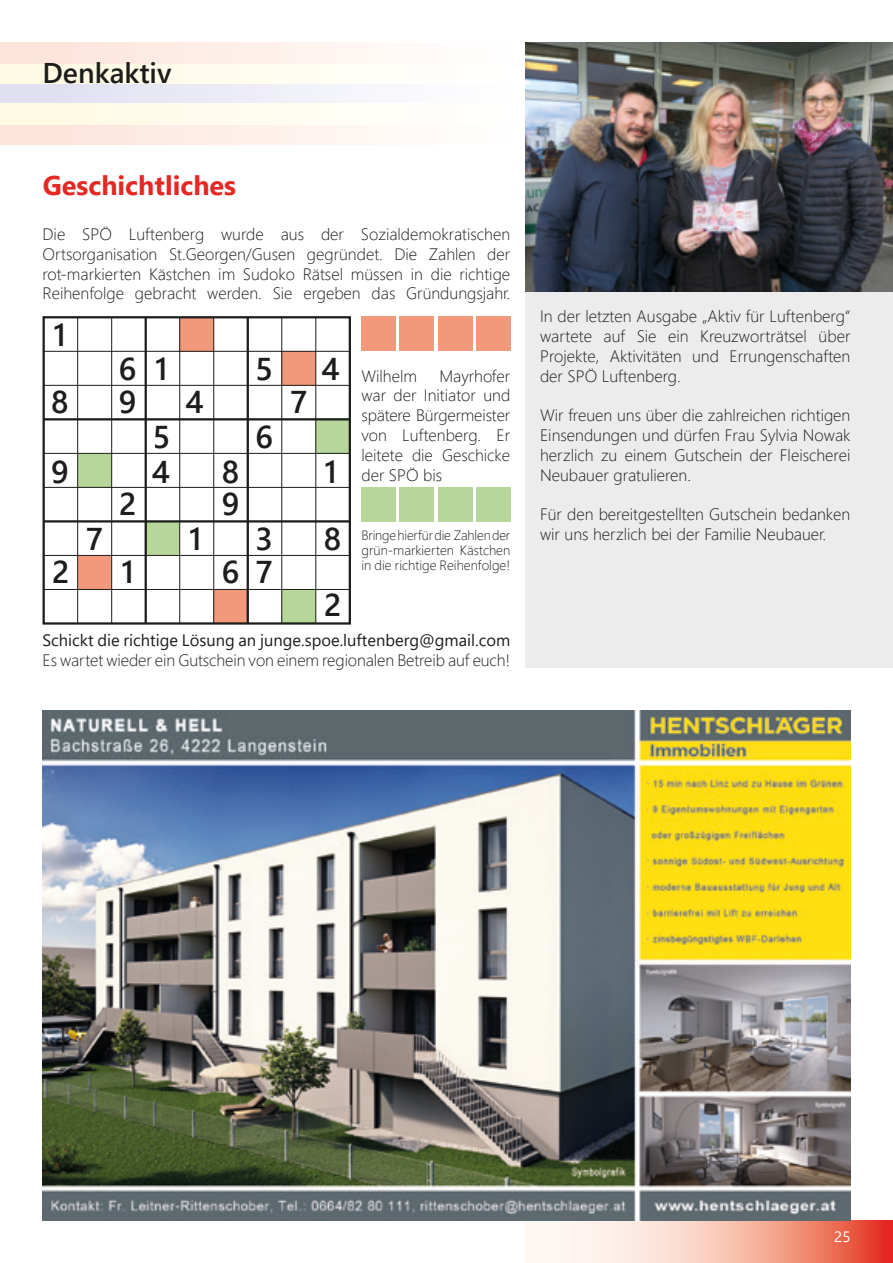
<style>
.page{position:relative;width:893px;height:1263px;background:#fff}
.page>*{position:absolute;margin:0;border:0;box-sizing:border-box;transform-origin:0 0}
.t1{font:600 31.5px "Segoe UI";color:#1d1d1b}
.t2{font:600 28.5px "Segoe UI";color:#1d1d1b}
.t3{font:700 27px "Segoe UI";color:#e42823}
.t4{font:300 16.5px/19.8px "Segoe UI";color:#1d1d1b;text-align:justify}
.t5{font:16.5px "Segoe UI";color:#1d1d1b}
.t6{font:15px "Segoe UI";color:#fff}
.t7{font:300 13.5px/15px "Segoe UI";color:#1d1d1b;text-align:justify}
</style>
<div class="page">
<div style="left:0;top:124px;width:510px;height:21px;background:linear-gradient(to right,#fde2d7,#fff)"></div>
<div style="left:0;top:83px;width:510px;height:21px;background:linear-gradient(to right,#ddddf0,#fff)"></div>
<div style="left:0;top:104px;width:510px;height:20px;background:linear-gradient(to right,#fff9e1,#fff)"></div>
<div style="left:0;top:63px;width:510px;height:20px;background:linear-gradient(to right,#fff9e1,#fff)"></div>
<div style="left:0;top:43px;width:510px;height:20px;background:linear-gradient(to right,#fde2d7,#fff)"></div>
<svg style="left:525px;top:1220px;width:368px;height:43px"></svg>
<div style="left:525px;top:208px;width:368px;height:460px;background:#ececec"></div>
<img style="left:525px;top:43px;width:368px;height:248px">
<div style="left:316px;top:419px;width:34px;height:34px;background:#b7d69a"></div>
<div style="left:282px;top:589px;width:34px;height:34px;background:#b7d69a"></div>
<div style="left:78px;top:453px;width:34px;height:34px;background:#b7d69a"></div>
<div style="left:146px;top:521px;width:34px;height:34px;background:#b7d69a"></div>
<div style="left:78px;top:555px;width:34px;height:34px;background:#f3997b"></div>
<div style="left:214px;top:589px;width:34px;height:34px;background:#f3997b"></div>
<div style="left:282px;top:351px;width:34px;height:34px;background:#f3997b"></div>
<div style="left:180px;top:317px;width:34px;height:34px;background:#f3997b"></div>
<hr style="left:44px;top:589px;width:306px;height:1px;background:#1d1d1b">
<hr style="left:44px;top:555px;width:306px;height:1px;background:#1d1d1b">
<hr style="left:44px;top:487px;width:306px;height:1px;background:#1d1d1b">
<hr style="left:44px;top:453px;width:306px;height:1px;background:#1d1d1b">
<hr style="left:44px;top:385px;width:306px;height:1px;background:#1d1d1b">
<hr style="left:44px;top:351px;width:306px;height:1px;background:#1d1d1b">
<hr style="left:315px;top:317px;width:1px;height:306px;background:#1d1d1b">
<hr style="left:281px;top:317px;width:1px;height:306px;background:#1d1d1b">
<hr style="left:213px;top:317px;width:1px;height:306px;background:#1d1d1b">
<hr style="left:179px;top:317px;width:1px;height:306px;background:#1d1d1b">
<hr style="left:111px;top:317px;width:1px;height:306px;background:#1d1d1b">
<hr style="left:77px;top:317px;width:1px;height:306px;background:#1d1d1b">
<div style="left:43px;top:316px;width:308px;height:309px;border:2px solid #1d1d1b"></div>
<hr style="left:44px;top:520px;width:306px;height:2px;background:#1d1d1b">
<hr style="left:44px;top:418px;width:306px;height:2px;background:#1d1d1b">
<hr style="left:247px;top:317px;width:2px;height:306px;background:#1d1d1b">
<hr style="left:145px;top:317px;width:2px;height:306px;background:#1d1d1b">
<div style="left:361px;top:316px;width:34px;height:34px;background:#f3997b"></div>
<div style="left:400px;top:316px;width:34px;height:34px;background:#f3997b"></div>
<div style="left:438px;top:316px;width:34px;height:34px;background:#f3997b"></div>
<div style="left:476px;top:316px;width:34px;height:34px;background:#f3997b"></div>
<div style="left:361px;top:487px;width:34px;height:34px;background:#b7d69a"></div>
<div style="left:400px;top:487px;width:34px;height:34px;background:#b7d69a"></div>
<div style="left:438px;top:487px;width:34px;height:34px;background:#b7d69a"></div>
<div style="left:476px;top:487px;width:34px;height:34px;background:#b7d69a"></div>
<img style="left:43px;top:710px;width:807px;height:510px">
<h2 class="t2" style="left:43px;top:46px;width:130px">Denkaktiv</h2>
<h3 class="t3" style="left:43px;top:160px;width:195px">Geschichtliches</h3>
<p class="t4" style="left:43px;top:223px;width:469px">Die SPÖ Luftenberg wurde aus der Sozialdemokratischen Ortsorganisation St.Georgen/Gusen gegründet. Die Zahlen der rot-markierten Kästchen im Sudoko Rätsel müssen in die richtige Reihenfolge gebracht werden. Sie ergeben das Gründungsjahr.</p>
<h1 class="t1" style="left:54px;top:305px;width:14px">1</h1>
<h1 class="t1" style="left:51px;top:372px;width:19px">8</h1>
<h1 class="t1" style="left:51px;top:442px;width:19px">9</h1>
<h1 class="t1" style="left:119px;top:339px;width:19px">6</h1>
<h1 class="t1" style="left:155px;top:339px;width:14px">1</h1>
<h1 class="t1" style="left:256px;top:339px;width:19px">5</h1>
<h1 class="t1" style="left:321px;top:339px;width:20px">4</h1>
<h1 class="t1" style="left:119px;top:372px;width:19px">9</h1>
<h1 class="t1" style="left:186px;top:372px;width:20px">4</h1>
<h1 class="t1" style="left:290px;top:372px;width:18px">7</h1>
<h1 class="t1" style="left:153px;top:408px;width:19px">5</h1>
<h1 class="t1" style="left:255px;top:408px;width:19px">6</h1>
<h1 class="t1" style="left:119px;top:474px;width:19px">2</h1>
<h1 class="t1" style="left:152px;top:442px;width:20px">4</h1>
<h1 class="t1" style="left:325px;top:442px;width:14px">1</h1>
<h1 class="t1" style="left:222px;top:442px;width:19px">8</h1>
<h1 class="t1" style="left:222px;top:474px;width:19px">9</h1>
<h1 class="t1" style="left:86px;top:509px;width:18px">7</h1>
<h1 class="t1" style="left:189px;top:509px;width:14px">1</h1>
<h1 class="t1" style="left:256px;top:509px;width:19px">3</h1>
<h1 class="t1" style="left:324px;top:510px;width:19px">8</h1>
<h1 class="t1" style="left:52px;top:542px;width:19px">2</h1>
<h1 class="t1" style="left:121px;top:542px;width:14px">1</h1>
<h1 class="t1" style="left:256px;top:542px;width:18px">7</h1>
<h1 class="t1" style="left:222px;top:542px;width:19px">6</h1>
<h1 class="t1" style="left:324px;top:575px;width:19px">2</h1>
<p class="t4" style="left:361px;top:364px;width:150px;text-indent:78px">Mayrhofer war der Initiator und spätere Bürgermeister von Luftenberg. Er leitete die Geschicke der SPÖ bis</p>
<p class="t4" style="left:361px;top:364px;width:57px">Wilhelm</p>
<p class="t7" style="left:361px;top:526px;width:150px">Bringe hierfür die Zahlen der grün-markierten Kästchen in die richtige Reihenfolge!</p>
<p class="t5" style="left:43px;top:625px;width:469px">Schickt die richtige Lösung an junge.spoe.luftenberg@gmail.com</p>
<p class="t4" style="left:43px;top:648px;width:469px">Es wartet wieder ein Gutschein von einem regionalen Betreib auf euch!</p>
<p class="t4" style="left:540px;top:305px;width:312px">In der letzten Ausgabe „Aktiv für Luftenberg“ wartete auf Sie ein Kreuzworträtsel über Projekte, Aktivitäten und Errungenschaften der SPÖ Luftenberg.</p>
<p class="t4" style="left:540px;top:404px;width:312px">Wir freuen uns über die zahlreichen richtigen Einsendungen und dürfen Frau Sylvia Nowak herzlich zu einem Gutschein der Fleischerei Neubauer gratulieren.</p>
<p class="t4" style="left:540px;top:503px;width:312px">Für den bereitgestellten Gutschein bedanken wir uns herzlich bei der Familie Neubauer.</p>
<p class="t6" style="left:834px;top:1223px;width:18px">25</p>
</div>
